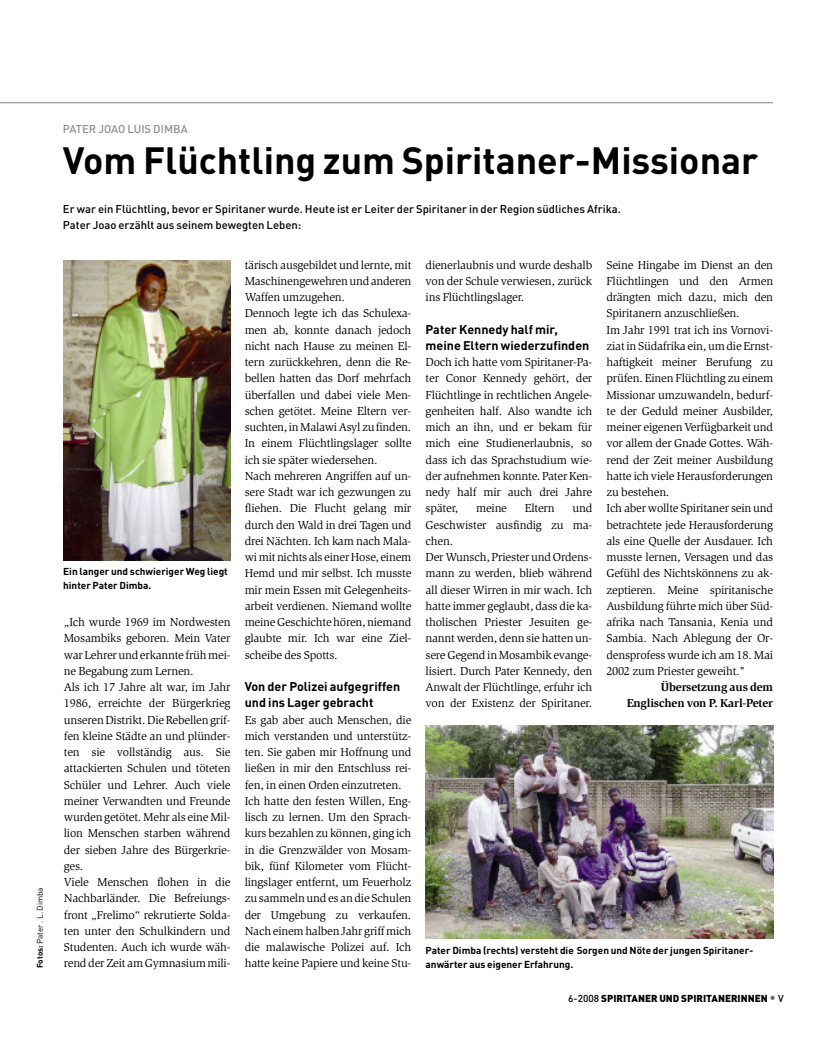
<style>
.page{position:relative;width:837px;height:1049px;background:#fff}
.page>*{position:absolute;margin:0;border:0;box-sizing:border-box;transform-origin:0 0}
.t1{font:700 37.5px "DIN Pro";color:#000}
.t2{font:700 12.5px/16.2px "DIN Pro";color:#000}
.t3{font:11.88px/16.2px "Slimbach Std";letter-spacing:-.015em;color:#000}
.t4{font:700 11.88px/16.2px "Slimbach Std";letter-spacing:-.015em;color:#000;text-align:right}
.t5{font:500 11.25px/16.2px "DIN Pro";color:#000}
.t6{font:500 11.25px "DIN Pro";color:#909090}
.t7{font:700 10px/13.8px "DIN Pro";color:#000}
.t8{font:900 10px "DIN Pro";color:#000}
.t9{font:8.12px "DIN Pro";color:#000}
.s1{font-weight:700}
.s2{font-weight:500}
.s3{font-weight:500;font-size:12.5px;color:#666}
</style>
<div class="page">
<img style="left:64px;top:260px;width:166px;height:300px">
<img style="left:425px;top:726px;width:347px;height:212px">
<hr style="left:0;top:102px;width:772px;height:1px;background:#808080">
<p class="t9" style="left:35px;top:968px;width:82px;rotate:-90deg"><span class="s1">Fotos:</span> Pater . L. Dimba</p>
<p class="t6" style="left:63px;top:122px;width:126px">PATER JOAO LUIS DIMBA</p>
<h1 class="t1" style="left:63px;top:138px;width:696px">Vom Flüchtling zum Spiritaner-Missionar</h1>
<p class="t5" style="left:63px;top:201px;width:559px">Er war ein Flüchtling, bevor er Spiritaner wurde. Heute ist er Leiter der Spiritaner in der Region südliches Afrika.<br>Pater Joao erzählt aus seinem bewegten Leben:</p>
<p class="t7" style="left:63px;top:564px;width:166px">Ein langer und schwieriger Weg liegt hinter Pater Dimba.</p>
<p class="t3" style="left:64px;top:615px;width:168px">„Ich wurde 1969 im Nordwesten<br>Mosambiks geboren. Mein Vater warLehrerunderkannte frühmei&shy;ne Begabung zum Lernen.<br>Als ich 17 Jahre alt war, im Jahr<br>1986, erreichte der Bürgerkrieg unserenDistrikt.DieRebellengrif&shy;fen kleine Städte an und plünder&shy;ten sie vollständig aus. Sie attackierten Schulen und töteten<br>Schüler und Lehrer. Auch viele meiner Verwandten und Freunde wurden getötet. Mehr als eine Mil&shy;lion Menschen starben während der sieben Jahre des Bürgerkrie&shy;ges.<br>Viele Menschen flohen in die<br>Nachbarländer. Die Befreiungs&shy;front „Frelimo“ rekrutierte Solda&shy;ten unter den Schulkindern und<br>Studenten. Auch ich wurde wäh&shy;rend der Zeit am Gymnasium mili-</p>
<p class="t3" style="left:244px;top:257px;width:168px">tärisch ausgebildet und lernte, mit<br>Maschinengewehrenundanderen<br>Waffen umzugehen.<br>Dennoch legte ich das Schulexa&shy;men ab, konnte danach jedoch nicht nach Hause zu meinen El&shy;tern zurückkehren, denn die Re&shy;bellen hatten das Dorf mehrfach überfallen und dabei viele Men&shy;schen getötet. Meine Eltern ver&shy;suchten,inMalawiAsylzufinden.<br>In einem Flüchtlingslager sollte ich sie später wiedersehen.<br>Nach mehreren Angriffen auf un&shy;sere Stadt war ich gezwungen zu fliehen. Die Flucht gelang mir durch den Wald in drei Tagen und drei Nächten. Ich kam nach Mala&shy;wimitnichts als einerHose, einem<br>Hemd und mir selbst. Ich musste mir mein Essen mit Gelegenheits&shy;arbeit verdienen. Niemand wollte meineGeschichtehören,niemand glaubte mir. Ich war eine Ziel&shy;scheibe des Spotts.</p>
<p class="t2" style="left:244px;top:678px;width:157px">Von der Polizei aufgegriffen und ins Lager gebracht</p>
<p class="t3" style="left:244px;top:712px;width:168px">Es gab aber auch Menschen, die mich verstanden und unterstütz&shy;ten. Sie gaben mir Hoffnung und ließen in mir den Entschluss rei&shy;fen, in einen Orden einzutreten.<br>Ich hatte den festen Willen, Eng&shy;lisch zu lernen. Um den Sprach&shy;kurs bezahlen zu können, ging ich in die Grenzwälder von Mosam&shy;bik, fünf Kilometer vom Flücht&shy;lingslager entfernt, um Feuerholz zusammelnund es andie Schulen der Umgebung zu verkaufen.<br>NacheinemhalbenJahr griffmich die malawische Polizei auf. Ich hatte keine Papiere und keine Stu-</p>
<p class="t3" style="left:425px;top:257px;width:168px;text-align:justify">dienerlaubnis und wurde deshalb von der Schule verwiesen, zurück ins Flüchtlingslager.</p>
<p class="t2" style="left:425px;top:321px;width:165px">Pater Kennedy half mir, meine Eltern wiederzufinden</p>
<p class="t3" style="left:425px;top:355px;width:168px;text-align:justify">Doch ich hatte vom Spiritaner-Pa&shy;ter Conor Kennedy gehört, der Flüchtlinge in rechtlichen Angele&shy;genheiten half. Also wandte ich mich an ihn, und er bekam für mich eine Studienerlaubnis, so dass ich das Sprachstudium wie&shy;der aufnehmen konnte. Pater Ken&shy;nedy half mir auch drei Jahre später,</p>
<p class="t3" style="left:425px;top:501px;width:168px;text-indent:147px">und<br>Geschwister ausfindig zu ma&shy;chen.<br>Der Wunsch, Priester und Ordens&shy;mann zu werden, blieb während all dieser Wirren in mir wach. Ich hatte immer geglaubt, dass die ka&shy;tholischen Priester Jesuiten ge&shy;nannt werden, denn sie hatten un&shy;sere Gegend in Mosambik evange&shy;lisiert. Durch Pater Kennedy, den<br>Anwalt der Flüchtlinge, erfuhr ich von der Existenz der Spiritaner.</p>
<p class="t3" style="left:476px;top:501px;width:32px">meine</p>
<p class="t3" style="left:524px;top:501px;width:31px">Eltern</p>
<p class="t3" style="left:606px;top:257px;width:168px">Seine Hingabe im Dienst an den<br>Flüchtlingen und den Armen drängten mich dazu, mich den<br>Spiritanern anzuschließen.<br>Im Jahr 1991 trat ich ins Vornovi&shy;ziat in Südafrika ein, um die Ernst&shy;haftigkeit meiner Berufung zu prüfen. Einen Flüchtling zu einem<br>Missionar umzuwandeln, bedurf&shy;te der Geduld meiner Ausbilder, meiner eigenen Verfügbarkeit und vor allem der Gnade Gottes. Wäh&shy;rend der Zeit meiner Ausbildung hatte ich viele Herausforderungen zu bestehen.<br>Ich aber wollte Spiritaner sein und betrachtete jede Herausforderung als eine Quelle der Ausdauer. Ich musste lernen, Versagen und das<br>Gefühl des Nichtskönnens zu ak&shy;zeptieren. Meine spiritanische<br>Ausbildung führte mich über Süd&shy;afrika nach Tansania, Kenia und<br>Sambia. Nach Ablegung der Or&shy;densprofess wurde ich am 18. Mai<br>2002 zum Priester geweiht."</p>
<p class="t4" style="left:626px;top:680px;width:148px">Übersetzung aus dem<br>Englischen von P. Karl-Peter</p>
<p class="t7" style="left:425px;top:943px;width:329px">Pater Dimba (rechts) versteht die Sorgen und Nöte der jungen Spiritaner-</p>
<p class="t7" style="left:425px;top:957px;width:149px">anwärter aus eigener Erfahrung.</p>
<p class="t8" style="left:568px;top:992px;width:217px"><span class="s2">6-2008</span> SPIRITANER UND SPIRITANERINNEN <span class="s3">•</span> <span class="s2">V</span></p>
</div>
